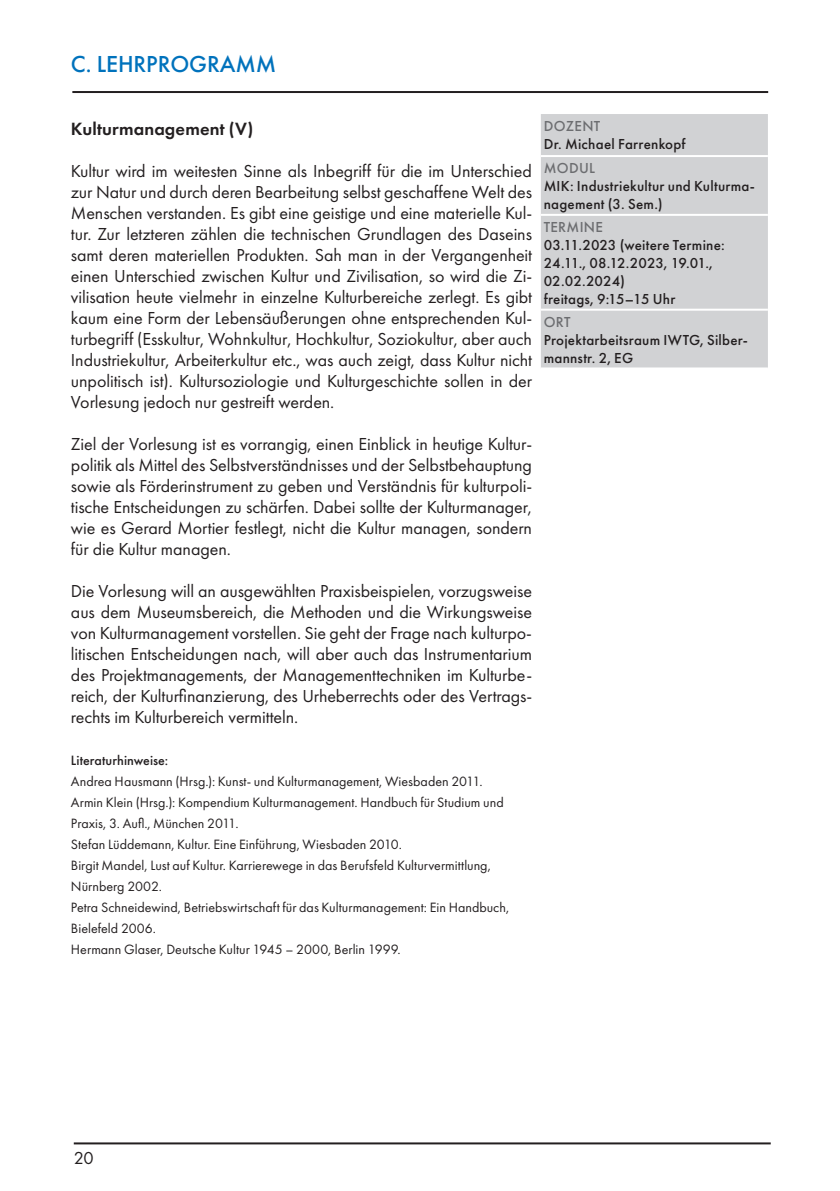
<style>
.page{position:relative;width:840px;height:1191px;background:#fff}
.page>*{position:absolute;margin:0;border:0;box-sizing:border-box;transform-origin:0 0}
.t1{font:500 24px "Futura PT";letter-spacing:-.005em;color:#0072bc}
.t2{font:600 18.4px "Futura PT";letter-spacing:.01em;color:#231f20}
.t3{font:18px/21px "Futura PT";letter-spacing:-.005em;color:#231f20;text-align:justify}
.t4{font:500 15px/18px "Futura PT";letter-spacing:.015em;color:#231f20}
.t5{font:500 15px "Futura PT";letter-spacing:.02em;color:#6c6d70}
.t6{font:14px/21px "Futura PT";color:#231f20}
.t7{font:500 14px "Futura PT";letter-spacing:.005em;color:#231f20}
</style>
<div class="page">
<hr style="left:74px;top:1142px;width:696px;height:2px;background:#231f20">
<hr style="left:72px;top:91px;width:695px;height:2px;background:#231f20">
<div style="left:541px;top:114px;width:226px;height:253px;background:#d1d2d4"></div>
<hr style="left:540px;top:155px;width:227px;height:2px;background:#fff">
<hr style="left:540px;top:214px;width:227px;height:2px;background:#fff">
<hr style="left:540px;top:309px;width:227px;height:2px;background:#fff">
<h1 class="t1" style="left:71px;top:50px;width:207px">C. LEHRPROGRAMM</h1>
<p class="t2" style="left:71px;top:117px;width:184px">Kulturmanagement (V)</p>
<p class="t3" style="left:71px;top:160px;width:462px">Kultur wird im weitesten Sinne als Inbegriff für die im Unterschied zur Natur und durch deren Bearbeitung selbst geschaffene Welt des Menschen verstanden. Es gibt eine geistige und eine materielle Kul&shy;tur. Zur letzteren zählen die technischen Grundlagen des Daseins samt deren materiellen Produkten. Sah man in der Vergangenheit einen Unterschied zwischen Kultur und Zivilisation, so wird die Zi&shy;vilisation heute vielmehr in einzelne Kulturbereiche zerlegt. Es gibt kaum eine Form der Lebensäußerungen ohne entsprechenden Kul&shy;turbegriff (Esskultur, Wohnkultur, Hochkultur, Soziokultur, aber auch Industriekultur, Arbeiterkultur etc., was auch zeigt, dass Kultur nicht unpolitisch ist). Kultursoziologie und Kulturgeschichte sollen in der Vorlesung jedoch nur gestreift werden.</p>
<p class="t3" style="left:71px;top:433px;width:462px">Ziel der Vorlesung ist es vorrangig, einen Einblick in heutige Kultur&shy;politik als Mittel des Selbstverständnisses und der Selbstbehauptung sowie als Förderinstrument zu geben und Verständnis für kulturpoli&shy;tische Entscheidungen zu schärfen. Dabei sollte der Kulturmanager, wie es Gerard Mortier festlegt, nicht die Kultur managen, sondern für die Kultur managen.</p>
<p class="t3" style="left:71px;top:580px;width:462px">Die Vorlesung will an ausgewählten Praxisbeispielen, vorzugsweise aus dem Museumsbereich, die Methoden und die Wirkungsweise von Kulturmanagement vorstellen. Sie geht der Frage nach kulturpo&shy;litischen Entscheidungen nach, will aber auch das Instrumentarium des Projektmanagements, der Managementtechniken im Kulturbe&shy;reich, der Kulturfinanzierung, des Urheberrechts oder des Vertrags&shy;rechts im Kulturbereich vermitteln.</p>
<p class="t7" style="left:71px;top:752px;width:99px">Literaturhinweise:</p>
<p class="t6" style="left:71px;top:771px;width:439px">Andrea Hausmann (Hrsg.): Kunst- und Kulturmanagement, Wiesbaden 2011.<br>Armin Klein (Hrsg.): Kompendium Kulturmanagement. Handbuch für Studium und Praxis, 3. Aufl., München 2011.<br>Stefan Lüddemann, Kultur. Eine Einführung, Wiesbaden 2010.<br>Birgit Mandel, Lust auf Kultur. Karrierewege in das Berufsfeld Kulturvermittlung, Nürnberg 2002.<br>Petra Schneidewind, Betriebswirtschaft für das Kulturmanagement: Ein Handbuch, Bielefeld 2006.<br>Hermann Glaser, Deutsche Kultur 1945 – 2000, Berlin 1999.</p>
<p class="t5" style="left:543px;top:117px;width:58px">DOZENT</p>
<p class="t4" style="left:543px;top:135px;width:143px">Dr. Michael Farrenkopf</p>
<p class="t5" style="left:543px;top:159px;width:53px">MODUL</p>
<p class="t4" style="left:543px;top:177px;width:213px">MIK: Industriekultur und Kulturma&shy;nagement (3. Sem.)</p>
<p class="t5" style="left:543px;top:218px;width:61px">TERMINE</p>
<p class="t4" style="left:543px;top:236px;width:182px">03.11.2023 (weitere Termine:<br>24.11., 08.12.2023, 19.01.,<br>02.02.2024)<br>freitags, 9:15–15 Uhr</p>
<p class="t5" style="left:543px;top:313px;width:28px">ORT</p>
<p class="t4" style="left:543px;top:331px;width:205px">Projektarbeitsraum IWTG, Silber&shy;mannstr. 2, EG</p>
<p class="t3" style="left:74px;top:1147px;width:21px">20</p>
</div>
